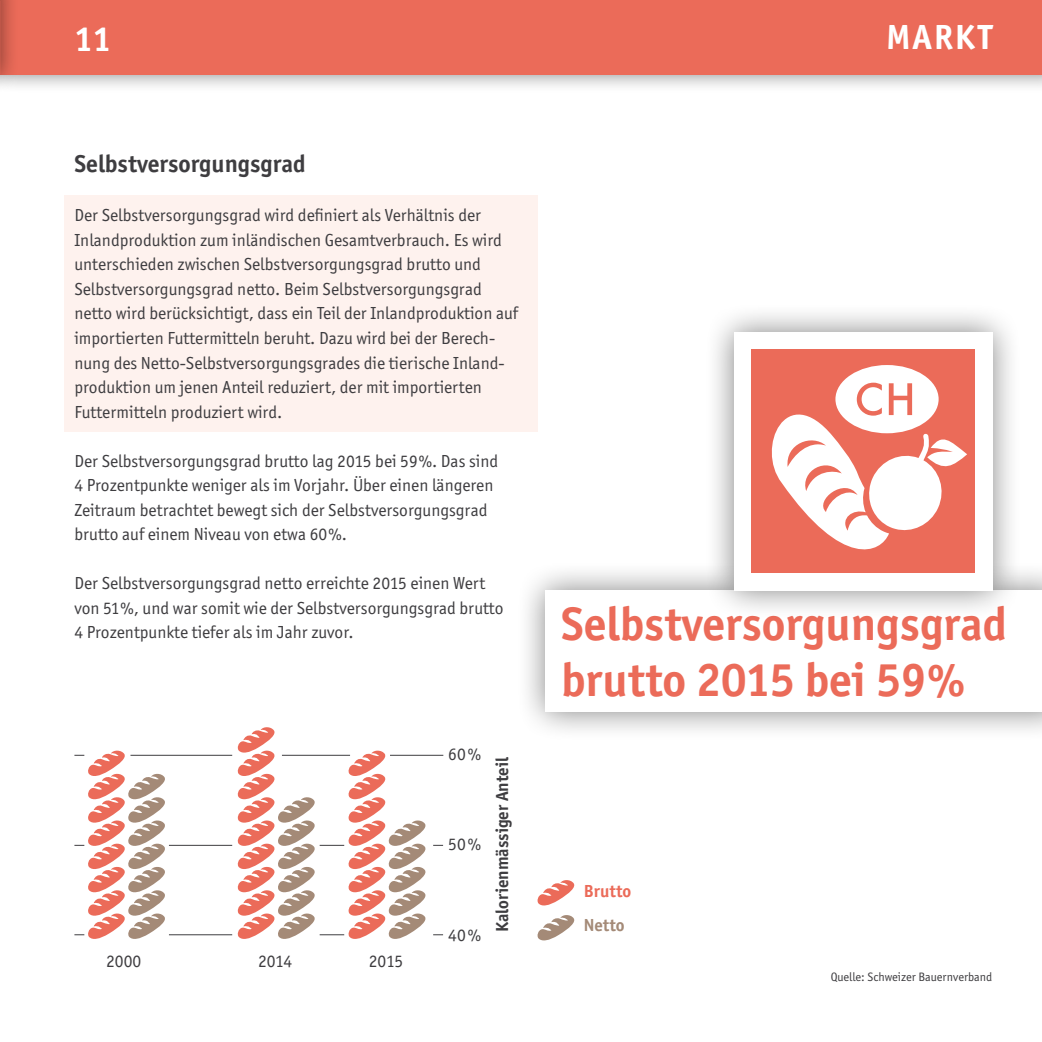
<style>
.page{position:relative;width:1042px;height:1042px;background:#fff}
.page>*{position:absolute;margin:0;border:0;box-sizing:border-box;transform-origin:0 0}
.t1{font:700 47.25px/56.7px "Officina Sans ITC Std";color:#eb6b59}
.t2{font:700 35px "Officina Sans ITC Std";letter-spacing:.05em;color:#fff}
.t3{font:700 24.5px "Officina Sans ITC Std";color:#3e3d40}
.t4{font:17.5px/24.5px "Officina Sans ITC Std";color:#3e3d40}
.t5{font:700 17.5px "Officina Sans ITC Std";color:#3e3d40}
.t6{font:700 17.5px "Officina Sans ITC Std";color:#eb6b59}
.t7{font:700 17.5px "Officina Sans ITC Std";letter-spacing:-.005em;color:#a48a77}
.t8{font:12.25px "Officina Sans ITC Std";color:#3e3d40}
</style>
<div class="page">
<div style="left:64px;top:195px;width:473px;height:237px;background:#fef2ee"></div>
<div style="left:0;top:0;width:1042px;height:94px;background:#000;opacity:.5"></div>
<div style="left:0;top:0;width:1042px;height:74px;background:#eb6b59"></div>
<div style="left:0;top:0;width:19px;height:94px;background:#000;opacity:.5"></div>
<svg style="left:537px;top:880px;width:38px;height:26px"></svg>
<svg style="left:537px;top:915px;width:38px;height:26px"></svg>
<hr style="left:169px;top:845px;width:63px;height:1px;background:#3e3d40">
<hr style="left:130px;top:755px;width:102px;height:1px;background:#3e3d40">
<hr style="left:390px;top:755px;width:53px;height:1px;background:#3e3d40">
<svg style="left:74px;top:750px;width:93px;height:189px"></svg>
<hr style="left:169px;top:934px;width:63px;height:1px;background:#3e3d40">
<svg style="left:237px;top:727px;width:190px;height:212px"></svg>
<div style="left:516px;top:560px;width:526px;height:182px;background:#000;opacity:.5"></div>
<div style="left:546px;top:590px;width:496px;height:121px;background:#fff"></div>
<div style="left:704px;top:302px;width:318px;height:319px;background:#000;opacity:.5"></div>
<div style="left:734px;top:332px;width:258px;height:258px;background:#fff"></div>
<div style="left:752px;top:349px;width:223px;height:224px;background:#eb6b59"></div>
<svg style="left:771px;top:365px;width:196px;height:185px"></svg>
<h2 class="t2" style="left:74px;top:17px;width:39px">11</h2>
<h3 class="t3" style="left:74px;top:149px;width:233px">Selbstversorgungsgrad</h3>
<p class="t4" style="left:74px;top:203px;width:445px">Der Selbstversorgungsgrad wird definiert als Verhältnis der Inlandproduktion zum inländischen Gesamtverbrauch. Es wird unterschieden zwischen Selbstversorgungsgrad brutto und Selbstversorgungsgrad netto. Beim Selbstversorgungsgrad netto wird berücksichtigt, dass ein Teil der Inlandproduktion auf importierten Futtermitteln beruht. Dazu wird bei der Berech&shy;nung des Netto-Selbstversorgungsgrades die tierische Inland&shy;produktion um jenen Anteil reduziert, der mit importierten Futtermitteln produziert wird.</p>
<p class="t4" style="left:74px;top:448px;width:425px">Der Selbstversorgungsgrad brutto lag 2015 bei 59%. Das sind 4 Prozentpunkte weniger als im Vorjahr. Über einen längeren Zeitraum betrachtet bewegt sich der Selbstversorgungsgrad brutto auf einem Niveau von etwa 60%.</p>
<p class="t4" style="left:74px;top:571px;width:431px">Der Selbstversorgungsgrad netto erreichte 2015 einen Wert von 51%, und war somit wie der Selbstversorgungsgrad brutto<br>4 Prozentpunkte tiefer als im Jahr zuvor.</p>
<p class="t4" style="left:106px;top:948px;width:36px">2000</p>
<p class="t4" style="left:258px;top:948px;width:36px">2014</p>
<p class="t4" style="left:369px;top:948px;width:36px">2015</p>
<p class="t4" style="left:448px;top:742px;width:34px">60%</p>
<p class="t4" style="left:448px;top:832px;width:34px">50%</p>
<p class="t4" style="left:448px;top:922px;width:34px">40%</p>
<p class="t5" style="left:491px;top:932px;width:177px;rotate:-90deg">Kalorienmässiger Anteil</p>
<h2 class="t2" style="left:886px;top:16px;width:108px">MARKT</h2>
<h1 class="t1" style="left:561px;top:595px;width:448px">Selbstversorgungsgrad brutto 2015 bei 59%</h1>
<p class="t6" style="left:584px;top:880px;width:49px">Brutto</p>
<p class="t7" style="left:584px;top:914px;width:42px">Netto</p>
<p class="t8" style="left:830px;top:970px;width:163px">Quelle: Schweizer Bauernverband</p>
</div>
